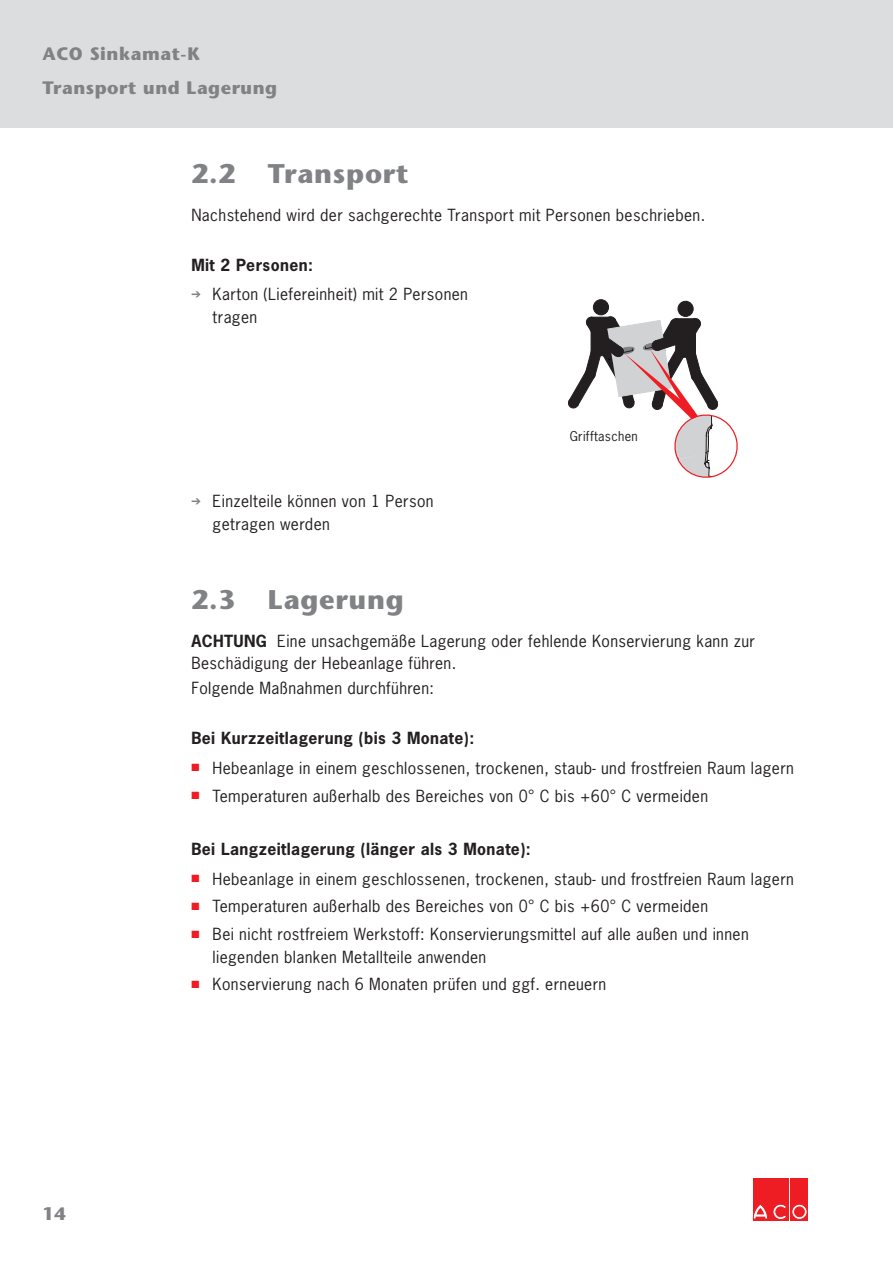
<style>
.page{position:relative;width:893px;height:1263px;background:#fff}
.page>*{position:absolute;margin:0;border:0;box-sizing:border-box;transform-origin:0 0}
.t1{font:700 27px "Stone Sans";letter-spacing:.03em;color:#808285}
.t2{font:700 18px "Stone Sans";letter-spacing:.03em;color:#808285}
.t3{font:15.75px/22.5px "News Gothic";letter-spacing:.025em;color:#231f20}
.t4{font:700 15.75px "News Gothic";letter-spacing:.025em;color:#231f20}
.t5{font:12.75px "News Gothic";letter-spacing:.025em;color:#231f20}
.s1{color:#808285}
.s2{font-weight:700}
.s3{color:#ee1d23}
</style>
<div class="page">
<div style="left:753px;top:1178px;width:16px;height:42px;background:#ee1d23"></div>
<div style="left:771px;top:1178px;width:18px;height:42px;background:#ee1d23"></div>
<svg style="left:753px;top:1204px;width:33px;height:15px"></svg>
<div style="left:790px;top:1178px;width:18px;height:42px;background:#ee1d23"></div>
<svg style="left:792px;top:1204px;width:15px;height:15px"></svg>
<div style="left:792px;top:1204px;width:15px;height:15px;border:1px solid #ee1d23;border-radius:50%"></div>
<div style="left:795px;top:1207px;width:9px;height:10px;background:#ee1d23;border-radius:50%"></div>
<div style="left:794px;top:1207px;width:10px;height:10px;border:1px solid #ee1d23;border-radius:50%"></div>
<div style="left:0;top:0;width:893px;height:128px;background:#dcdddf"></div>
<div style="left:678px;top:301px;width:15px;height:15px;background:#231f20;border-radius:50%"></div>
<div style="left:678px;top:301px;width:15px;height:16px;border:1px solid #231f20;border-radius:50%"></div>
<div style="left:593px;top:300px;width:16px;height:15px;background:#231f20;border-radius:50%"></div>
<div style="left:593px;top:299px;width:16px;height:16px;border:1px solid #231f20;border-radius:50%"></div>
<svg style="left:568px;top:316px;width:170px;height:162px"></svg>
<p class="t2" style="left:43px;top:43px;width:159px">ACO Sinkamat-K</p>
<p class="t2" style="left:43px;top:76px;width:236px">Transport und Lagerung</p>
<h1 class="t1" style="left:191px;top:157px;width:219px">2.2 Transport</h1>
<p class="t3" style="left:191px;top:203px;width:515px">Nachstehend wird der sachgerechte Transport mit Personen beschrieben.</p>
<p class="t4" style="left:191px;top:254px;width:123px">Mit 2 Personen:</p>
<p class="t3" style="left:213px;top:283px;width:257px;text-indent:-21px"><span class="s1">➔</span> Karton (Liefereinheit) mit 2 Personen tragen</p>
<p class="t3" style="left:213px;top:490px;width:222px;text-indent:-21px"><span class="s1">➔</span> Einzelteile können von 1 Person getragen werden</p>
<p class="t5" style="left:570px;top:428px;width:69px">Grifftaschen</p>
<p class="t2" style="left:43px;top:1203px;width:25px">14</p>
<h1 class="t1" style="left:191px;top:583px;width:214px">2.3 Lagerung</h1>
<p class="t3" style="left:191px;top:629px;width:565px"><span class="s2">ACHTUNG</span> Eine unsachgemäße Lagerung oder fehlende Konservierung kann zur<br>Beschädigung der Hebeanlage führen.</p>
<p class="t3" style="left:191px;top:677px;width:244px">Folgende Maßnahmen durchführen:</p>
<p class="t4" style="left:191px;top:728px;width:284px">Bei Kurzzeitlagerung (bis 3 Monate):</p>
<p class="t3" style="left:191px;top:756px;width:604px"><span class="s3">■</span> Hebeanlage in einem geschlossenen, trockenen, staub- und frostfreien Raum lagern</p>
<p class="t3" style="left:191px;top:784px;width:518px"><span class="s3">■</span> Temperaturen außerhalb des Bereiches von 0° C bis +60° C vermeiden</p>
<p class="t4" style="left:191px;top:838px;width:341px">Bei Langzeitlagerung (länger als 3 Monate):</p>
<p class="t3" style="left:191px;top:867px;width:604px"><span class="s3">■</span> Hebeanlage in einem geschlossenen, trockenen, staub- und frostfreien Raum lagern</p>
<p class="t3" style="left:191px;top:895px;width:518px"><span class="s3">■</span> Temperaturen außerhalb des Bereiches von 0° C bis +60° C vermeiden</p>
<p class="t3" style="left:213px;top:923px;width:538px;text-indent:-21px"><span class="s3">■</span> Bei nicht rostfreiem Werkstoff: Konservierungsmittel auf alle außen und innen liegenden blanken Metallteile anwenden</p>
<p class="t3" style="left:191px;top:973px;width:416px"><span class="s3">■</span> Konservierung nach 6 Monaten prüfen und ggf. erneuern</p>
</div>
